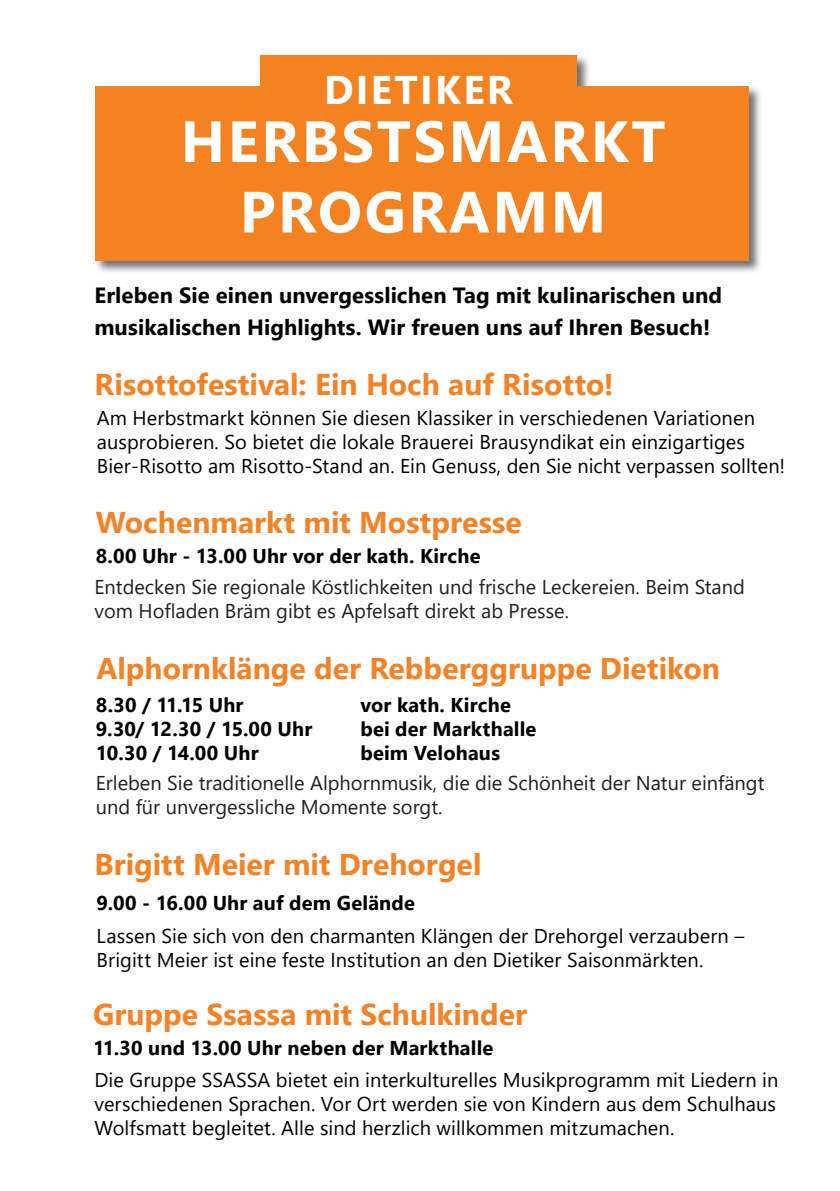
<style>
.page{position:relative;width:840px;height:1191px;background:#fff}
.page>*{position:absolute;margin:0;border:0;box-sizing:border-box;transform-origin:0 0}
.t1{font:700 58px "Segoe UI";letter-spacing:.045em;color:#fff}
.t2{font:700 40px "Segoe UI";letter-spacing:.055em;color:#fff}
.t3{font:700 30px "Segoe UI";color:#f58224}
.t4{font:700 22px/32px "Segoe UI";letter-spacing:.005em;color:#000}
.t5{font:20px/24px "Segoe UI";letter-spacing:.005em;color:#000}
.t6{font:20px/24px "Segoe UI";color:#231f20}
.t7{font:700 20px/24px "Segoe UI";letter-spacing:.01em;color:#000}
</style>
<div class="page">
<div style="left:259px;top:54px;width:331px;height:58px;background:#231f20;opacity:.65"></div>
<div style="left:260px;top:55px;width:316px;height:43px;background:#f58220"></div>
<div style="left:94px;top:85px;width:667px;height:189px;background:#231f20;opacity:.65"></div>
<div style="left:95px;top:86px;width:653px;height:175px;background:#f58220"></div>
<p class="t2" style="left:324px;top:52px;width:190px">DIETIKER</p>
<p class="t1" style="left:180px;top:87px;width:486px">HERBSTSMARKT</p>
<p class="t1" style="left:240px;top:157px;width:368px">PROGRAMM</p>
<p class="t4" style="left:94px;top:277px;width:629px">Erleben Sie einen unvergesslichen Tag mit kulinarischen und musikalischen Highlights. Wir freuen uns auf Ihren Besuch!</p>
<p class="t3" style="left:94px;top:356px;width:520px">Risottofestival: Ein Hoch auf Risotto!</p>
<p class="t5" style="left:97px;top:404px;width:689px">Am Herbstmarkt können Sie diesen Klassiker in verschiedenen Variationen ausprobieren. So bietet die lokale Brauerei Brausyndikat ein einzigartiges<br>Bier-Risotto am Risotto-Stand an. Ein Genuss, den Sie nicht verpassen sollten!</p>
<p class="t3" style="left:96px;top:494px;width:427px">Wochenmarkt mit Mostpresse</p>
<p class="t7" style="left:96px;top:542px;width:386px">8.00 Uhr - 13.00 Uhr vor der kath. Kirche</p>
<p class="t6" style="left:94px;top:573px;width:651px">Entdecken Sie regionale Köstlichkeiten und frische Leckereien. Beim Stand vom Hofladen Bräm gibt es Apfelsaft direkt ab Presse.</p>
<p class="t3" style="left:96px;top:639px;width:624px">Alphornklänge der Rebberggruppe Dietikon</p>
<p class="t7" style="left:96px;top:691px;width:218px">8.30 / 11.15 Uhr<br>9.30/ 12.30 / 15.00 Uhr<br>10.30 / 14.00 Uhr</p>
<p class="t7" style="left:360px;top:691px;width:177px">vor kath. Kirche bei der Markthalle beim Velohaus</p>
<p class="t6" style="left:96px;top:769px;width:670px">Erleben Sie traditionelle Alphornmusik, die die Schönheit der Natur einfängt und für unvergessliche Momente sorgt.</p>
<p class="t3" style="left:94px;top:836px;width:388px">Brigitt Meier mit Drehorgel</p>
<p class="t7" style="left:96px;top:889px;width:320px">9.00 - 16.00 Uhr auf dem Gelände</p>
<p class="t5" style="left:97px;top:921px;width:649px">Lassen Sie sich von den charmanten Klängen der Drehorgel verzaubern –<br>Brigitt Meier ist eine feste Institution an den Dietiker Saisonmärkten.</p>
<p class="t3" style="left:93px;top:986px;width:435px">Gruppe Ssassa mit Schulkinder</p>
<p class="t7" style="left:93px;top:1034px;width:401px">11.30 und 13.00 Uhr neben der Markthalle</p>
<p class="t5" style="left:94px;top:1066px;width:685px;text-align:justify">Die Gruppe SSASSA bietet ein interkulturelles Musikprogramm mit Liedern in verschiedenen Sprachen. Vor Ort werden sie von Kindern aus dem Schulhaus Wolfsmatt begleitet. Alle sind herzlich willkommen mitzumachen.</p>
</div>
